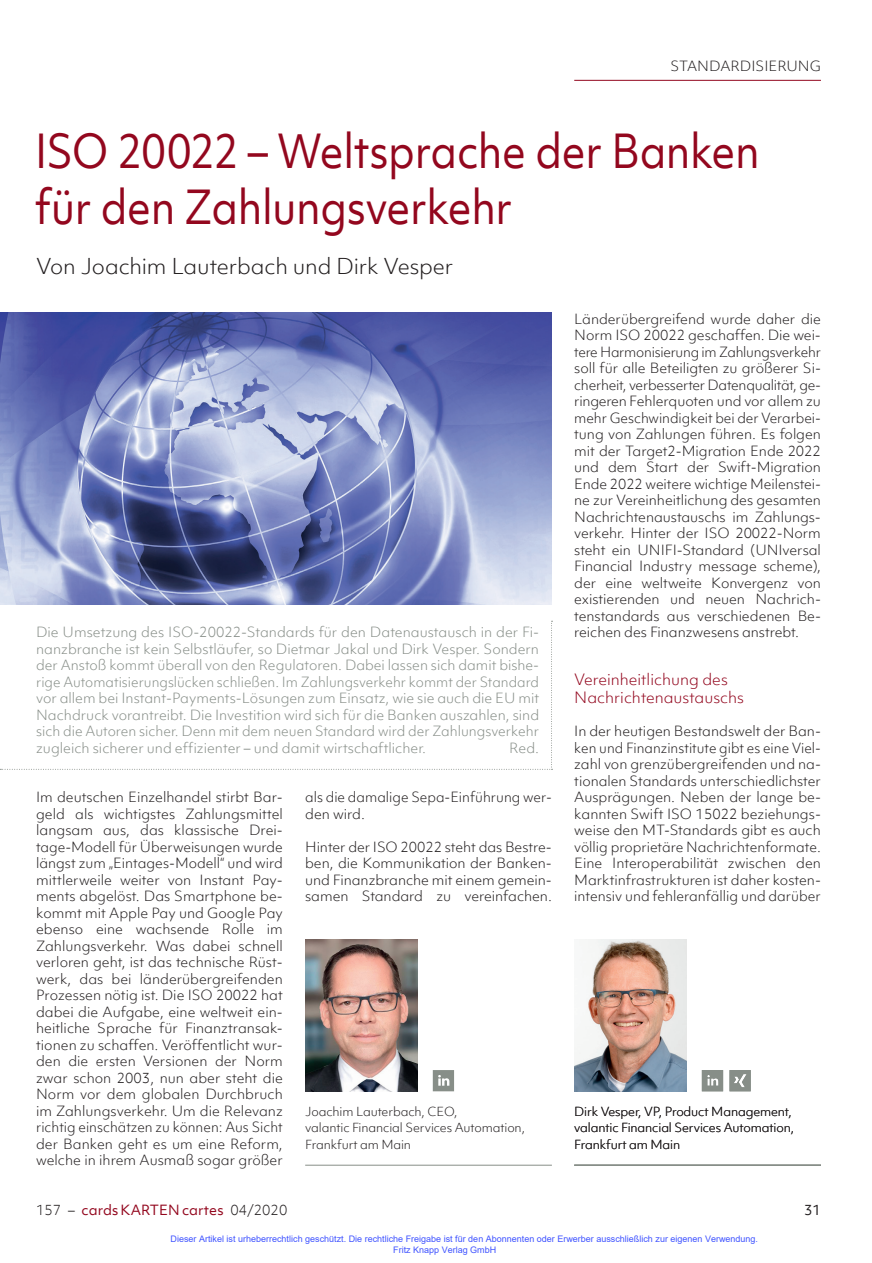
<style>
.page{position:relative;width:872px;height:1263px;background:#fff}
.page>*{position:absolute;margin:0;border:0;box-sizing:border-box;transform-origin:0 0}
.t1{font:45px/55.5px "Objektiv Mk 1";letter-spacing:-.015em;color:#93071e;scale:.9 1}
.t2{font:300 21px "Objektiv Mk 1";letter-spacing:-.005em;color:#231f20}
.t3{font:300 15px/18px "Objektiv Mk 1";color:#93071e}
.t4{font:300 13.5px/16.5px "Objektiv Mk 1";letter-spacing:-.005em;color:#231f20}
.t5{font:300 13.5px/16.5px "Objektiv Mk 1";color:#878e88;text-align:justify}
.t6{font:13.5px "Objektiv Mk 1";color:#93071e}
.t7{font:13.5px "Objektiv Mk 1";color:#231f20}
.t8{font:300 12px/16.5px "Objektiv Mk 1";letter-spacing:-.01em;color:#231f20}
.t9{font:9px/10.8px "Arial";color:#4054ff}
.s1{font-weight:300;color:#231f20}
</style>
<div class="page">
<hr style="left:574px;top:80px;width:247px;height:1px;background:#93071e">
<img style="left:0;top:313px;width:552px;height:291px">
<svg style="left:0;top:621px;width:552px;height:149px"></svg>
<hr style="left:305px;top:1165px;width:247px;height:1px;background:#878e88">
<img style="left:305px;top:939px;width:113px;height:152px">
<svg style="left:433px;top:1070px;width:21px;height:21px"></svg>
<hr style="left:574px;top:1165px;width:247px;height:1px;background:#878e88">
<img style="left:574px;top:939px;width:113px;height:152px">
<svg style="left:702px;top:1070px;width:21px;height:21px"></svg>
<svg style="left:729px;top:1070px;width:21px;height:21px"></svg>
<p class="t4" style="left:670px;top:58px;width:152px">STANDARDISIERUNG</p>
<h1 class="t1" style="left:35px;top:123px;width:806px">ISO 20022 – Weltsprache der Banken für den Zahlungsverkehr</h1>
<h2 class="t2" style="left:36px;top:252px;width:419px">Von Joachim Lauterbach und Dirk Vesper</h2>
<p class="t4" style="left:574px;top:310px;width:248px">Länderübergreifend wurde daher die Norm ISO 20022 geschaffen. Die wei&shy;tere Harmonisierung im Zahlungsverkehr soll für alle Beteiligten zu größerer Si&shy;cherheit, verbesserter Datenqualität, ge&shy;ringeren Fehlerquoten und vor allem zu mehr Geschwindigkeit bei der Verarbei&shy;tung von Zahlungen führen. Es folgen mit der Target2-Migration Ende 2022 und dem Start der Swift-Migration Ende 2022 weitere wichtige Meilenstei&shy;ne zur Vereinheitlichung des gesamten Nachrichtenaustauschs im Zahlungs&shy;verkehr. Hinter der ISO 20022-Norm steht ein UNIFI-Standard (UNIversal Financial Industry message scheme), der eine weltweite Konvergenz von existierenden und neuen Nachrich&shy;tenstandards aus verschiedenen Be&shy;reichen des Finanzwesens anstrebt.</p>
<p class="t3" style="left:574px;top:670px;width:171px">Vereinheitlichung des<br>Nachrichtenaustauschs</p>
<p class="t4" style="left:574px;top:723px;width:248px;text-align:justify">In der heutigen Bestandswelt der Ban&shy;ken und Finanzinstitute gibt es eine Viel&shy;zahl von grenzübergreifenden und na&shy;tionalen Standards unterschiedlichster Ausprägungen. Neben der lange be&shy;kannten Swift ISO 15022 beziehungs&shy;weise den MT-Standards gibt es auch völlig proprietäre Nachrichtenformate.<br>Eine Interoperabilität zwischen den Marktinfrastrukturen ist daher kosten&shy;intensiv und fehleranfällig und darüber</p>
<p class="t5" style="left:36px;top:624px;width:504px">Die Umsetzung des ISO-20022-Standards für den Datenaustausch in der Fi&shy;nanzbranche ist kein Selbstläufer, so Dietmar Jakal und Dirk Vesper. Sondern der Anstoß kommt überall von den Regulatoren. Dabei lassen sich damit bishe&shy;rige Automatisierungslücken schließen. Im Zahlungsverkehr kommt der Standard vor allem bei Instant-Payments-Lösungen zum Einsatz, wie sie auch die EU mit Nachdruck vorantreibt. Die Investition wird sich für die Banken auszahlen, sind sich die Autoren sicher. Denn mit dem neuen Standard wird der Zahlungsverkehr zugleich sicherer und effizienter – und damit wirtschaftlicher.</p>
<p class="t5" style="left:509px;top:739px;width:31px">Red.</p>
<p class="t4" style="left:305px;top:789px;width:248px">als die damalige Sepa-Einführung wer&shy;den wird.</p>
<p class="t4" style="left:305px;top:838px;width:248px;text-align:justify">Hinter der ISO 20022 steht das Bestre&shy;ben, die Kommunikation der Banken&shy;und Finanzbranche mit einem gemein&shy;samen Standard zu vereinfachen.</p>
<p class="t4" style="left:36px;top:789px;width:248px">Im deutschen Einzelhandel stirbt Bar&shy;geld als wichtigstes Zahlungsmittel langsam aus, das klassische Drei&shy;tage-Modell für Überweisungen wurde längst zum „Eintages-Modell“ und wird mittlerweile weiter von Instant Pay&shy;ments abgelöst. Das Smartphone be&shy;kommt mit Apple Pay und Google Pay ebenso eine wachsende Rolle im Zahlungsverkehr. Was dabei schnell verloren geht, ist das technische Rüst&shy;werk, das bei länderübergreifenden Prozessen nötig ist. Die ISO 20022 hat dabei die Aufgabe, eine weltweit ein&shy;heitliche Sprache für Finanztransak&shy;tionen zu schaffen. Veröffentlicht wur&shy;den die ersten Versionen der Norm zwar schon 2003, nun aber steht die Norm vor dem globalen Durchbruch im Zahlungsverkehr. Um die Relevanz richtig einschätzen zu können: Aus Sicht der Banken geht es um eine Reform, welche in ihrem Ausmaß sogar größer</p>
<p class="t8" style="left:305px;top:1103px;width:221px">Joachim Lauterbach, CEO,<br>valantic Financial Services Automation,<br>Frankfurt am Main</p>
<p class="t8" style="left:574px;top:1103px;width:221px">Dirk Vesper, VP, Product Management, valantic Financial Services Automation,<br>Frankfurt am Main</p>
<p class="t6" style="left:36px;top:1200px;width:253px"><span class="s1">157 –</span> cards KARTEN cartes <span class="s1">04/2020</span></p>
<p class="t7" style="left:804px;top:1200px;width:18px">31</p>
<p class="t9" style="left:393px;top:1233px;width:366px;text-indent:-223px">Dieser Artikel ist urheberrechtlich geschützt. Die rechtliche Freigabe ist für den Abonnenten oder Erwerber ausschließlich zur eigenen Verwendung.<br>Fritz Knapp Verlag GmbH</p>
</div>
